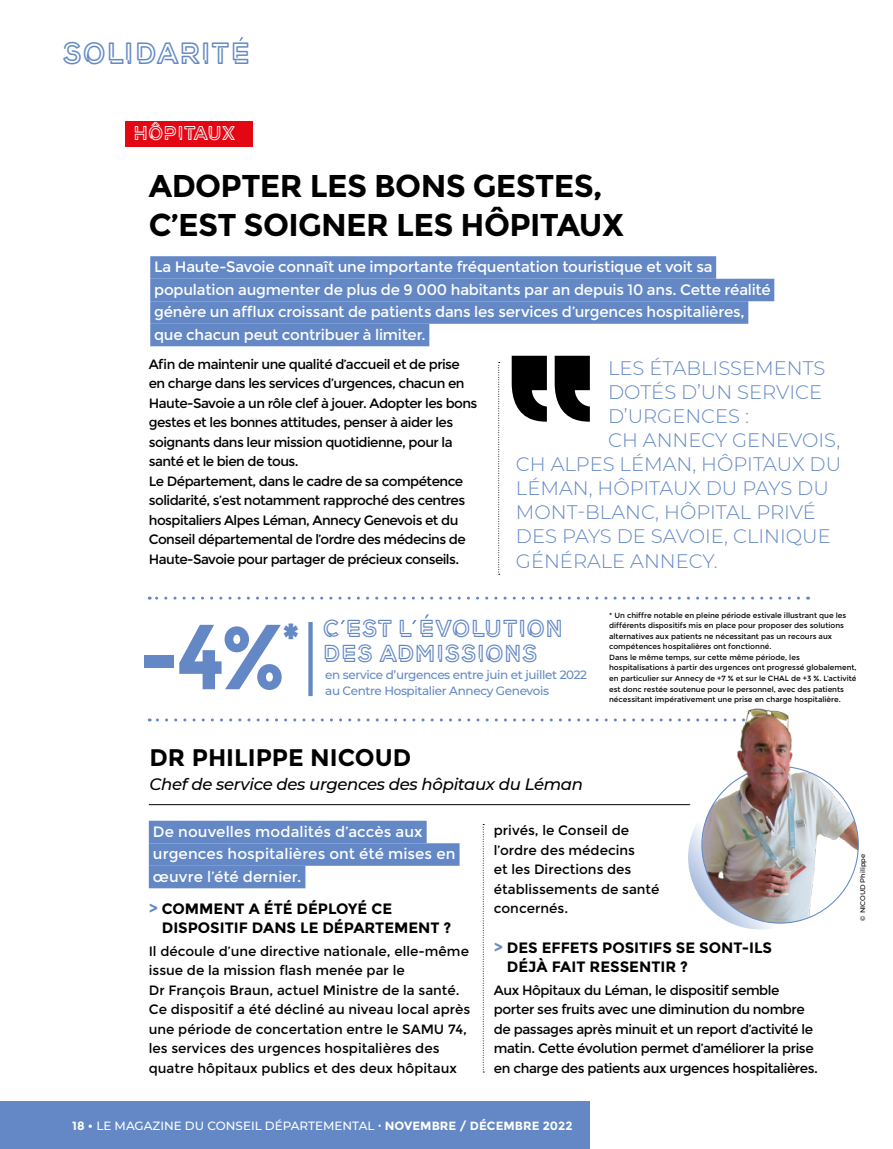
<style>
.page{position:relative;width:893px;height:1149px;background:#fff}
.page>*{position:absolute;margin:0;border:0;box-sizing:border-box;transform-origin:0 0}
.t1{font:700 92.1px "Montserrat";color:#6388c5;scale:.9 1}
.t2{font:700 31.5px/39px "Montserrat";letter-spacing:-.02em;color:#000}
.t3{font:25.5px "Exthing";letter-spacing:.06em;color:#6388c5}
.t4{font:700 24px "Montserrat";color:#000}
.t5{font:20.4px/24.5px "Exthing";letter-spacing:.06em;color:#6388c5}
.t6{font:300 19.5px "Montserrat";color:#6388c5}
.t7{font:italic 500 16.5px "Montserrat";letter-spacing:-.02em;color:#000}
.t8{font:16.5px "Exthing";letter-spacing:.04em;color:#fff}
.t9{font:15px/22.5px "Montserrat";letter-spacing:-.01em;color:#fff}
.t10{font:700 15px/19.5px "Montserrat";color:#000}
.t11{font:13.5px/19.5px "Montserrat";letter-spacing:-.03em;color:#000}
.t12{font:13.5px/19.5px "Montserrat";color:#000}
.t13{font:500 12px/15.3px "Montserrat";letter-spacing:-.03em;color:#6388c5}
.t14{font:500 11.85px "Montserrat";color:#fff}
.t15{font:8.4px "Exthing";color:#fff;scale:1.54 1}
.t16{font:7.5px/10.5px "Montserrat";color:#000}
.t17{font:500 6.75px "Montserrat";color:#000}
.s1{color:#6388c5}
.s2{font-weight:700}
</style>
<div class="page">
<div style="left:0;top:1101px;width:590px;height:47px;background:#6388c5"></div>
<div style="left:150px;top:256px;width:566px;height:23px;background:#6388c5"></div>
<div style="left:150px;top:279px;width:624px;height:22px;background:#6388c5"></div>
<div style="left:150px;top:301px;width:598px;height:23px;background:#6388c5"></div>
<div style="left:150px;top:324px;width:279px;height:22px;background:#6388c5"></div>
<div style="left:125px;top:121px;width:128px;height:26px;background:#e30613"></div>
<svg style="left:498px;top:362px;width:2px;height:212px"></svg>
<div style="left:308px;top:622px;width:5px;height:74px;background:#6388c5"></div>
<svg style="left:512px;top:355px;width:78px;height:66px"></svg>
<svg style="left:149px;top:718px;width:569px;height:3px"></svg>
<svg style="left:149px;top:596px;width:649px;height:3px"></svg>
<svg style="left:483px;top:824px;width:1px;height:248px"></svg>
<div style="left:149px;top:820px;width:278px;height:23px;background:#6388c5"></div>
<div style="left:149px;top:843px;width:311px;height:22px;background:#6388c5"></div>
<div style="left:149px;top:865px;width:156px;height:23px;background:#6388c5"></div>
<hr style="left:149px;top:804px;width:553px;height:1px;background:#000">
<div style="left:679px;top:760px;width:180px;height:169px;background:#fff;border-radius:50%"></div>
<svg style="left:688px;top:784px;width:144px;height:145px;background:#c4d1e7"></svg>
<img style="left:702px;top:766px;width:156px;height:156px;border-radius:78px">
<img style="left:719px;top:708px;width:125px;height:161px">
<h3 class="t3" style="left:63px;top:38px;width:188px">SOLIDARITE</h3>
<p class="t15" style="left:151px;top:120px;width:7px">^</p>
<p class="t8" style="left:134px;top:124px;width:102px">HOPITAUX</p>
<h2 class="t2" style="left:149px;top:166px;width:477px">ADOPTER LES BONS GESTES,<br>C’EST SOIGNER LES HÔPITAUX</h2>
<p class="t9" style="left:154px;top:255px;width:618px">La Haute-Savoie connaît une importante fréquentation touristique et voit sa population augmenter de plus de 9 000 habitants par an depuis 10 ans. Cette réalité génère un afflux croissant de patients dans les services d’urgences hospitalières, que chacun peut contribuer à limiter.</p>
<p class="t11" style="left:149px;top:354px;width:330px">Afin de maintenir une qualité d’accueil et de prise en charge dans les services d’urgences, chacun en Haute-Savoie a un rôle clef à jouer. Adopter les bons gestes et les bonnes attitudes, penser à aider les soignants dans leur mission quotidienne, pour la santé et le bien de tous.<br>Le Département, dans le cadre de sa compétence solidarité, s’est notamment rapproché des centres hospitaliers Alpes Léman, Annecy Genevois et du Conseil départemental de l’ordre des médecins de Haute-Savoie pour partager de précieux conseils.</p>
<h3 class="t6" style="left:608px;top:354px;width:219px">LES ÉTABLISSEMENTS</h3>
<h3 class="t6" style="left:608px;top:378px;width:216px">DOTÉS D’UN SERVICE</h3>
<h3 class="t6" style="left:608px;top:402px;width:143px">D’URGENCES :</h3>
<h3 class="t6" style="left:608px;top:426px;width:234px">CH ANNECY GENEVOIS,</h3>
<h3 class="t6" style="left:516px;top:450px;width:327px">CH ALPES LÉMAN, HÔPITAUX DU</h3>
<h3 class="t6" style="left:516px;top:474px;width:314px">LÉMAN, HÔPITAUX DU PAYS DU</h3>
<h3 class="t6" style="left:516px;top:498px;width:301px">MONT-BLANC, HÔPITAL PRIVÉ</h3>
<h3 class="t6" style="left:516px;top:522px;width:316px">DES PAYS DE SAVOIE, CLINIQUE</h3>
<h3 class="t6" style="left:516px;top:547px;width:203px">GÉNÉRALE ANNECY.</h3>
<h1 class="t1" style="left:139px;top:601px;width:181px">-4%<sup>*</sup></h1>
<h3 class="t5" style="left:323px;top:618px;width:241px">C EST L EVOLUTION<br>DES ADMISSIONS</h3>
<p class="t13" style="left:325px;top:666px;width:264px">en service d’urgences entre juin et juillet 2022 au Centre Hospitalier Annecy Genevois</p>
<h3 class="t4" style="left:150px;top:743px;width:263px">DR PHILIPPE NICOUD</h3>
<p class="t7" style="left:150px;top:772px;width:435px">Chef de service des urgences des hôpitaux du Léman</p>
<p class="t16" style="left:609px;top:610px;width:249px">* Un chiffre notable en pleine période estivale illustrant que les différents dispositifs mis en place pour proposer des solutions alternatives aux patients ne nécessitant pas un recours aux compétences hospitalières ont fonctionné.<br>Dans le même temps, sur cette même période, les hospitalisations à partir des urgences ont progressé globalement, en particulier sur Annecy de +7 % et sur le CHAL de +3 %. L’activité est donc restée soutenue pour le personnel, avec des patients nécessitant impérativement une prise en charge hospitalière.</p>
<p class="t9" style="left:153px;top:819px;width:304px">De nouvelles modalités d’accès aux urgences hospitalières ont été mises en œuvre l’été dernier.</p>
<p class="t10" style="left:162px;top:898px;width:291px;text-indent:-13px"><span class="s1">&gt;</span> COMMENT A ÉTÉ DÉPLOYÉ CE<br>DISPOSITIF DANS LE DÉPARTEMENT ?</p>
<p class="t12" style="left:149px;top:941px;width:323px">Il découle d’une directive nationale, elle-même issue de la mission flash menée par le<br>Dr François Braun, actuel Ministre de la santé.<br>Ce dispositif a été décliné au niveau local après une période de concertation entre le SAMU 74, les services des urgences hospitalières des quatre hôpitaux publics et des deux hôpitaux</p>
<p class="t12" style="left:494px;top:820px;width:167px">privés, le Conseil de l’ordre des médecins<br>et les Directions des établissements de santé concernés.</p>
<p class="t10" style="left:507px;top:937px;width:267px;text-indent:-13px"><span class="s1">&gt;</span> DES EFFETS POSITIFS SE SONT-ILS<br>DÉJÀ FAIT RESSENTIR ?</p>
<p class="t11" style="left:494px;top:979px;width:326px">Aux Hôpitaux du Léman, le dispositif semble porter ses fruits avec une diminution du nombre de passages après minuit et un report d’activité le matin. Cette évolution permet d’améliorer la prise en charge des patients aux urgences hospitalières.</p>
<p class="t14" style="left:72px;top:1116px;width:502px"><span class="s2">18 •</span> LE MAGAZINE DU CONSEIL DÉPARTEMENTAL • <span class="s2">NOVEMBRE / DÉCEMBRE 2022</span></p>
<p class="t17" style="left:858px;top:920px;width:68px;rotate:-90deg">© NICOUD Philippe</p>
</div>
